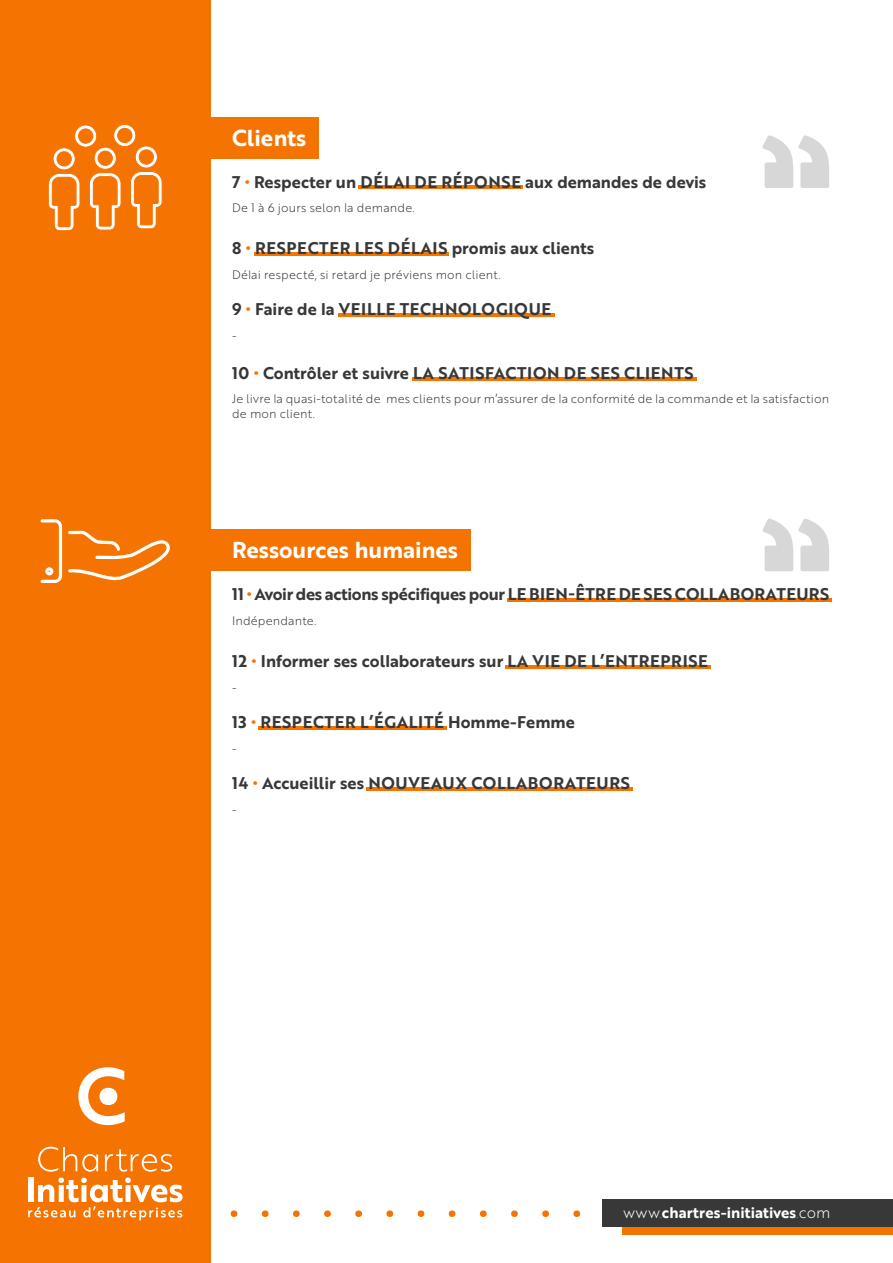
<style>
.page{position:relative;width:893px;height:1263px;background:#fff}
.page>*{position:absolute;margin:0;border:0;box-sizing:border-box;transform-origin:0 0}
.t1{font:22.5px "Brother 1816 Bold";color:#fff}
.t2{font:16.5px "Brother 1816 Bold";letter-spacing:.04em;color:#383838}
.t3{font:16.5px "Brother 1816 Bold";color:#383838}
.t4{font:16.5px "Brother 1816 Bold";letter-spacing:-.005em;color:#383838}
.t5{font:15px "Brother 1816 Bold";letter-spacing:.01em;color:#fff}
.t6{font:12px/14.4px "Brother 1816 Light";letter-spacing:.015em;color:#383838}
.s1{color:#f57300}
.s2{font-family:"Brother 1816 Light"}
.s3{font-family:"Brother 1816 Light";color:#f57300}
</style>
<div class="page">
<div style="left:0;top:0;width:210px;height:1263px;background:#f57300"></div>
<div style="left:231px;top:1210px;width:6px;height:7px;background:#f57300;border-radius:50%"></div>
<div style="left:262px;top:1210px;width:7px;height:7px;background:#f57300;border-radius:50%"></div>
<div style="left:293px;top:1210px;width:7px;height:7px;background:#f57300;border-radius:50%"></div>
<div style="left:324px;top:1210px;width:7px;height:7px;background:#f57300;border-radius:50%"></div>
<div style="left:355px;top:1210px;width:7px;height:7px;background:#f57300;border-radius:50%"></div>
<div style="left:386px;top:1210px;width:7px;height:7px;background:#f57300;border-radius:50%"></div>
<div style="left:418px;top:1210px;width:6px;height:7px;background:#f57300;border-radius:50%"></div>
<div style="left:449px;top:1210px;width:6px;height:7px;background:#f57300;border-radius:50%"></div>
<div style="left:480px;top:1210px;width:7px;height:7px;background:#f57300;border-radius:50%"></div>
<div style="left:511px;top:1210px;width:7px;height:7px;background:#f57300;border-radius:50%"></div>
<div style="left:542px;top:1210px;width:7px;height:7px;background:#f57300;border-radius:50%"></div>
<div style="left:573px;top:1210px;width:7px;height:7px;background:#f57300;border-radius:50%"></div>
<div style="left:623px;top:1207px;width:270px;height:28px;background:#f57300"></div>
<div style="left:603px;top:1199px;width:290px;height:28px;background:#383838"></div>
<svg style="left:78px;top:1067px;width:47px;height:58px"></svg>
<div style="left:100px;top:1088px;width:17px;height:17px;background:#fff;border-radius:50%"></div>
<svg style="left:28px;top:1147px;width:155px;height:73px"></svg>
<svg style="left:762px;top:135px;width:67px;height:53px"></svg>
<div style="left:168px;top:117px;width:151px;height:42px;background:#f57300"></div>
<svg style="left:48px;top:124px;width:115px;height:107px"></svg>
<hr style="left:0;top:0;width:1px;height:406px;background:#bababa">
<hr style="left:359px;top:185px;width:164px;height:4px;background:#f57300">
<hr style="left:254px;top:252px;width:195px;height:4px;background:#f57300">
<hr style="left:338px;top:313px;width:216px;height:4px;background:#f57300">
<hr style="left:412px;top:377px;width:285px;height:4px;background:#f57300">
<svg style="left:762px;top:519px;width:67px;height:52px"></svg>
<div style="left:168px;top:529px;width:303px;height:42px;background:#f57300"></div>
<hr style="left:507px;top:598px;width:324px;height:4px;background:#f57300">
<hr style="left:506px;top:665px;width:205px;height:4px;background:#f57300">
<hr style="left:258px;top:726px;width:189px;height:4px;background:#f57300">
<hr style="left:366px;top:787px;width:266px;height:4px;background:#f57300">
<svg style="left:40px;top:519px;width:130px;height:64px"></svg>
<h1 class="t1" style="left:232px;top:121px;width:76px">Clients</h1>
<p class="t3" style="left:232px;top:169px;width:476px">7 <span class="s1">•</span> Respecter un DÉLAI DE RÉPONSE aux demandes de devis</p>
<p class="t6" style="left:232px;top:200px;width:184px">De 1 à 6 jours selon la demande.</p>
<p class="t2" style="left:232px;top:236px;width:364px">8 <span class="s1">•</span> RESPECTER LES DÉLAIS promis aux clients</p>
<p class="t6" style="left:232px;top:267px;width:270px">Délai respecté, si retard je préviens mon client.</p>
<p class="t2" style="left:232px;top:297px;width:321px">9 <span class="s1">•</span> Faire de la VEILLE TECHNOLOGIQUE</p>
<p class="t6" style="left:232px;top:328px;width:6px">-</p>
<p class="t2" style="left:232px;top:360px;width:463px">10 <span class="s1">•</span> Contrôler et suivre LA SATISFACTION DE SES CLIENTS</p>
<p class="t6" style="left:232px;top:391px;width:598px">Je livre la quasi-totalité de mes clients pour m’assurer de la conformité de la commande et la satisfaction de mon client.</p>
<p class="t1" style="left:232px;top:533px;width:227px">Ressources humaines</p>
<p class="t4" style="left:232px;top:582px;width:599px">11 <span class="s1">•</span> Avoir des actions spécifiques pour LE BIEN-ÊTRE DE SES COLLABORATEURS</p>
<p class="t6" style="left:232px;top:613px;width:86px">Indépendante.</p>
<p class="t3" style="left:232px;top:648px;width:477px">12 <span class="s1">•</span> Informer ses collaborateurs sur LA VIE DE L’ENTREPRISE</p>
<p class="t6" style="left:232px;top:680px;width:6px">-</p>
<p class="t2" style="left:232px;top:710px;width:344px">13 <span class="s1">•</span> RESPECTER L’ÉGALITÉ Homme-Femme</p>
<p class="t6" style="left:232px;top:741px;width:6px">-</p>
<p class="t2" style="left:232px;top:771px;width:399px">14 <span class="s1">•</span> Accueillir ses NOUVEAUX COLLABORATEURS</p>
<p class="t6" style="left:232px;top:802px;width:6px">-</p>
<p class="t5" style="left:623px;top:1201px;width:208px"><span class="s2">www</span><span class="s3">.</span>chartres-initiatives<span class="s3">.</span><span class="s2">com</span></p>
</div>
